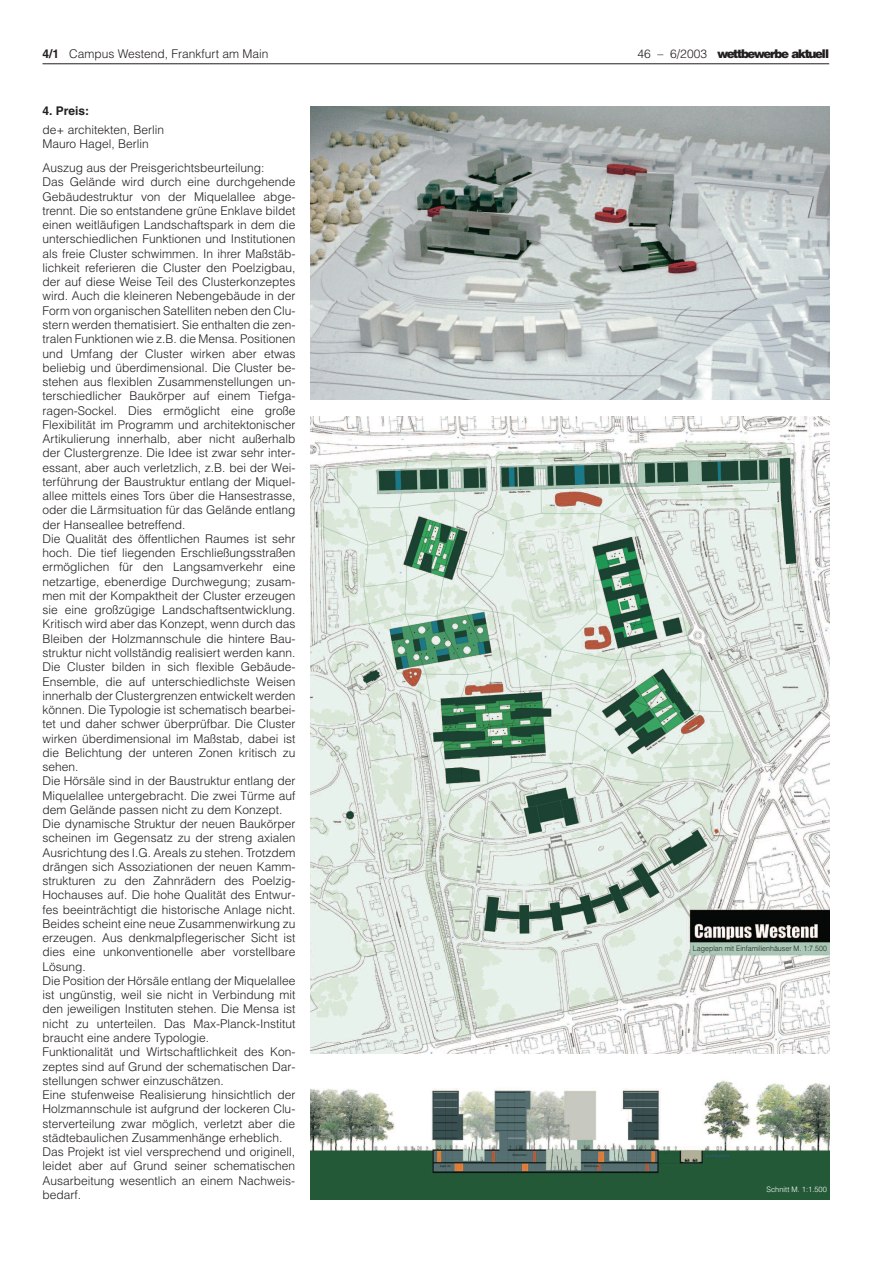
<style>
.page{position:relative;width:893px;height:1263px;background:#fff}
.page>*{position:absolute;margin:0;border:0;box-sizing:border-box;transform-origin:0 0}
.t1{font:300 12px/14.2px "Helvetica";color:#231f20}
.t2{font:900 12px "Helvetica";letter-spacing:-.115em;color:#231f20}
.t3{font:700 12px "Helvetica";color:#231f20}
.t4{font:300 7.5px "Helvetica";color:#231f20;scale:.94 1}
.t5{font:300 7.5px "Helvetica";color:#fff}
.s1{font-weight:700}
.s2{font-weight:300}
</style>
<div class="page">
<hr style="left:43px;top:64px;width:786px;height:1px;background:#231f20">
<img style="left:310px;top:106px;width:519px;height:294px">
<img style="left:310px;top:417px;width:519px;height:637px">
<svg style="left:310px;top:1080px;width:519px;height:119px"></svg>
<p class="t1" style="left:42px;top:46px;width:228px"><span class="s1">4/1</span> Campus Westend, Frankfurt am Main</p>
<p class="t2" style="left:638px;top:46px;width:193px"><span class="s2">46 – 6/2003</span> wettbewerbe aktuell</p>
<p class="t3" style="left:43px;top:106px;width:48px">4. Preis:</p>
<p class="t1" style="left:43px;top:123px;width:123px">de+ architekten, Berlin<br>Mauro Hagel, Berlin</p>
<p class="t1" style="left:42px;top:161px;width:255px">Auszug aus der Preisgerichtsbeurteilung:<br>Das Gelände wird durch eine durchgehende Gebäudestruktur von der Miquelallee abge&shy;trennt. Die so entstandene grüne Enklave bildet einen weitläufigen Landschaftspark in dem die unterschiedlichen Funktionen und Institutionen als freie Cluster schwimmen. In ihrer Maßstäb&shy;lichkeit referieren die Cluster den Poelzigbau, der auf diese Weise Teil des Clusterkonzeptes wird. Auch die kleineren Nebengebäude in der Form von organischen Satelliten neben den Clu&shy;stern werden thematisiert. Sie enthalten die zen&shy;tralen Funktionen wie z.B. die Mensa. Positionen und Umfang der Cluster wirken aber etwas beliebig und überdimensional. Die Cluster be&shy;stehen aus flexiblen Zusammenstellungen un&shy;terschiedlicher Baukörper auf einem Tiefga&shy;ragen-Sockel. Dies ermöglicht eine große Flexibilität im Programm und architektonischer Artikulierung innerhalb, aber nicht außerhalb der Clustergrenze. Die Idee ist zwar sehr inter&shy;essant, aber auch verletzlich, z.B. bei der Wei&shy;terführung der Baustruktur entlang der Miquel&shy;allee mittels eines Tors über die Hansestrasse, oder die Lärmsituation für das Gelände entlang der Hanseallee betreffend.<br>Die Qualität des öffentlichen Raumes ist sehr hoch. Die tief liegenden Erschließungsstraßen ermöglichen für den Langsamverkehr eine netzartige, ebenerdige Durchwegung; zusam&shy;men mit der Kompaktheit der Cluster erzeugen sie eine großzügige Landschaftsentwicklung.<br>Kritisch wird aber das Konzept, wenn durch das Bleiben der Holzmannschule die hintere Bau&shy;struktur nicht vollständig realisiert werden kann.<br>Die Cluster bilden in sich flexible Gebäude-Ensemble, die auf unterschiedlichste Weisen innerhalb der Clustergrenzen entwickelt werden können. Die Typologie ist schematisch bearbei&shy;tet und daher schwer überprüfbar. Die Cluster wirken überdimensional im Maßstab, dabei ist die Belichtung der unteren Zonen kritisch zu sehen.<br>Die Hörsäle sind in der Baustruktur entlang der Miquelallee untergebracht. Die zwei Türme auf dem Gelände passen nicht zu dem Konzept.<br>Die dynamische Struktur der neuen Baukörper scheinen im Gegensatz zu der streng axialen Ausrichtung des I.G. Areals zu stehen. Trotzdem drängen sich Assoziationen der neuen Kamm&shy;strukturen zu den Zahnrädern des Poelzig-Hochauses auf. Die hohe Qualität des Entwur&shy;fes beeinträchtigt die historische Anlage nicht.<br>Beides scheint eine neue Zusammenwirkung zu erzeugen. Aus denkmalpflegerischer Sicht ist dies eine unkonventionelle aber vorstellbare Lösung.<br>Die Position der Hörsäle entlang der Miquelallee ist ungünstig, weil sie nicht in Verbindung mit den jeweiligen Instituten stehen. Die Mensa ist nicht zu unterteilen. Das Max-Planck-Institut braucht eine andere Typologie.<br>Funktionalität und Wirtschaftlichkeit des Kon&shy;zeptes sind auf Grund der schematischen Dar&shy;stellungen schwer einzuschätzen.<br>Eine stufenweise Realisierung hinsichtlich der Holzmannschule ist aufgrund der lockeren Clu&shy;sterverteilung zwar möglich, verletzt aber die städtebaulichen Zusammenhänge erheblich.<br>Das Projekt ist viel versprechend und originell, leidet aber auf Grund seiner schematischen Ausarbeitung wesentlich an einem Nachweis&shy;bedarf.</p>
<p class="t4" style="left:693px;top:944px;width:144px">Lageplan mit Einfamilienhäuser M. 1:7.500</p>
<p class="t5" style="left:766px;top:1185px;width:62px">Schnitt M. 1:1.500</p>
</div>
